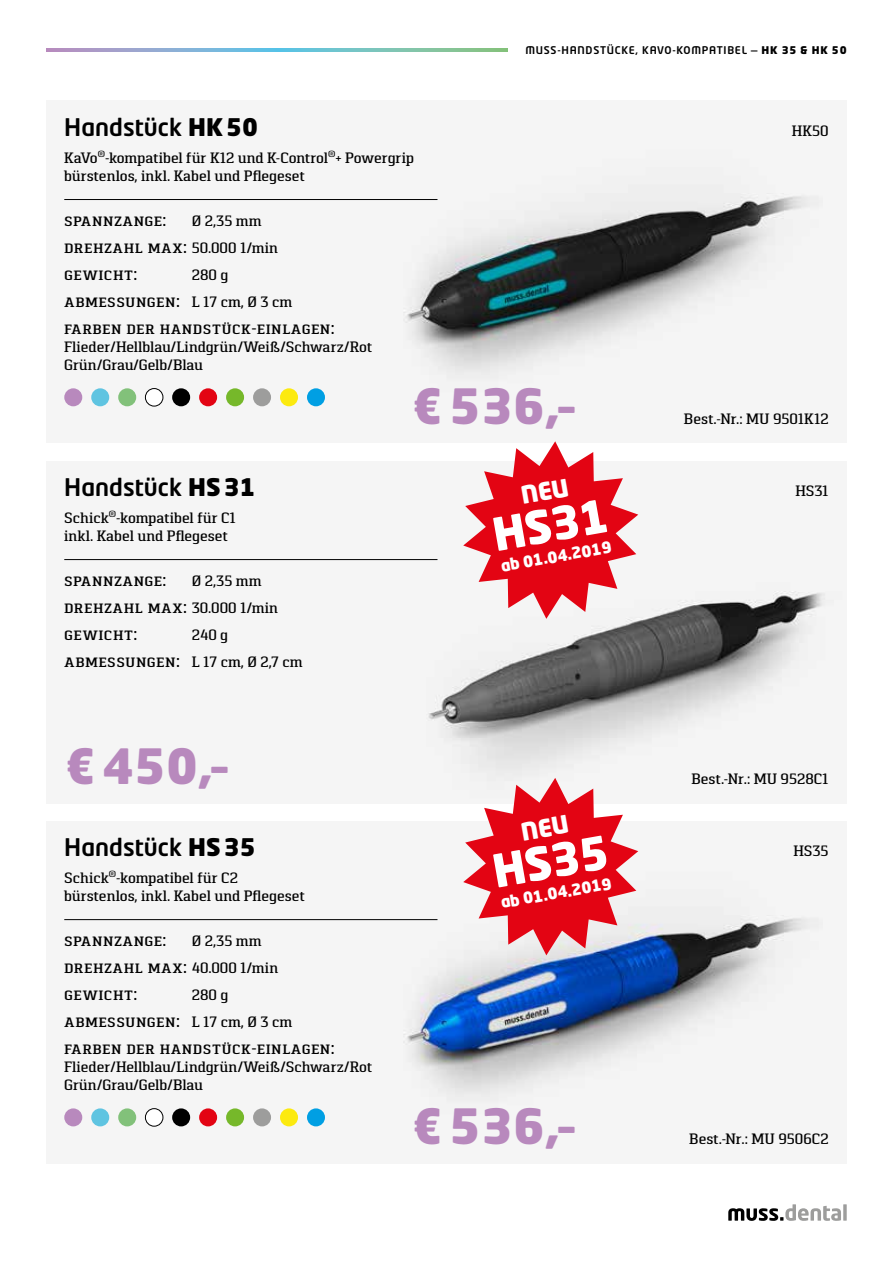
<style>
.page{position:relative;width:893px;height:1263px;background:#fff}
.page>*{position:absolute;margin:0;border:0;box-sizing:border-box;transform-origin:0 0}
.t1{font:900 48px "Neo Tech Std";color:#b889bd}
.t2{font:900 45px "Neo Tech Std";color:#fff}
.t3{font:500 24px "Neo Tech Std";color:#000}
.t4{font:500 18px/27px "Pancetta Serif Pro";letter-spacing:.025em;color:#000}
.t5{font:900 15.75px "Neo Tech Std";color:#fff}
.t6{font:500 15px/18px "Pancetta Serif Pro";color:#000}
.t7{font:500 10.5px "Neo Tech Std";letter-spacing:.07em;color:#000}
.s1{font-weight:900}
.s2{font-size:15px}
</style>
<div class="page">
<div style="left:46px;top:100px;width:801px;height:342px;background:#f5f5f5"></div>
<img style="left:404px;top:196px;width:402px;height:176px">
<hr style="left:64px;top:199px;width:373px;height:1px;background:#000">
<div style="left:64px;top:388px;width:18px;height:18px;background:#b889bd;border-radius:50%"></div>
<div style="left:145px;top:388px;width:18px;height:18px;background:#fff;border-radius:50%"></div>
<div style="left:145px;top:388px;width:18px;height:18px;border:1px solid #000;border-radius:50%"></div>
<div style="left:172px;top:388px;width:18px;height:18px;background:#000;border-radius:50%"></div>
<div style="left:199px;top:388px;width:18px;height:18px;background:#e30413;border-radius:50%"></div>
<div style="left:226px;top:388px;width:18px;height:18px;background:#76b82a;border-radius:50%"></div>
<div style="left:253px;top:388px;width:18px;height:18px;background:#9d9d9c;border-radius:50%"></div>
<div style="left:280px;top:388px;width:18px;height:18px;background:#fcea0f;border-radius:50%"></div>
<div style="left:118px;top:388px;width:18px;height:18px;background:#82c17a;border-radius:50%"></div>
<div style="left:307px;top:388px;width:18px;height:18px;background:#009fe3;border-radius:50%"></div>
<div style="left:91px;top:388px;width:18px;height:18px;background:#5fc4e1;border-radius:50%"></div>
<div style="left:46px;top:822px;width:801px;height:342px;background:#f5f5f5"></div>
<img style="left:386px;top:851px;width:420px;height:243px">
<hr style="left:64px;top:919px;width:373px;height:1px;background:#000">
<div style="left:64px;top:1108px;width:18px;height:18px;background:#b889bd;border-radius:50%"></div>
<div style="left:145px;top:1108px;width:18px;height:18px;background:#fff;border-radius:50%"></div>
<div style="left:145px;top:1108px;width:18px;height:18px;border:1px solid #000;border-radius:50%"></div>
<div style="left:172px;top:1108px;width:18px;height:18px;background:#000;border-radius:50%"></div>
<div style="left:199px;top:1108px;width:18px;height:18px;background:#e30413;border-radius:50%"></div>
<div style="left:226px;top:1108px;width:18px;height:18px;background:#76b82a;border-radius:50%"></div>
<div style="left:253px;top:1108px;width:18px;height:18px;background:#9d9d9c;border-radius:50%"></div>
<div style="left:280px;top:1108px;width:18px;height:18px;background:#fcea0f;border-radius:50%"></div>
<div style="left:118px;top:1108px;width:18px;height:18px;background:#82c17a;border-radius:50%"></div>
<div style="left:307px;top:1108px;width:18px;height:18px;background:#009fe3;border-radius:50%"></div>
<div style="left:91px;top:1108px;width:18px;height:18px;background:#5fc4e1;border-radius:50%"></div>
<div style="left:46px;top:462px;width:801px;height:342px;background:#f5f5f5"></div>
<img style="left:410px;top:514px;width:414px;height:256px">
<hr style="left:64px;top:559px;width:373px;height:1px;background:#000">
<svg style="left:728px;top:1204px;width:113px;height:17px"></svg>
<svg style="left:843px;top:1204px;width:4px;height:17px"></svg>
<svg style="left:46px;top:49px;width:461px;height:3px"></svg>
<svg style="left:463px;top:441px;width:175px;height:178px"></svg>
<svg style="left:463px;top:778px;width:175px;height:177px"></svg>
<h3 class="t3" style="left:64px;top:112px;width:195px">Handstück <span class="s1">HK50</span></h3>
<p class="t6" style="left:64px;top:149px;width:351px">KaVo<sup>®</sup>-kompatibel für K12 und K-Control<sup>®</sup>+ Powergrip bürstenlos, inkl. Kabel und Pflegeset</p>
<p class="t4" style="left:64px;top:207px;width:104px">spannzange:</p>
<p class="t6" style="left:192px;top:212px;width:71px">Ø 2,35 mm</p>
<p class="t4" style="left:64px;top:234px;width:215px">drehzahl max: <span class="s2">50.000 1/min </span>gewicht:</p>
<p class="t6" style="left:192px;top:266px;width:38px">280 g</p>
<p class="t4" style="left:64px;top:288px;width:272px">abmessungen: <span class="s2">L 17 cm, Ø 3 cm </span>farben der handstück-einlagen:</p>
<p class="t6" style="left:64px;top:338px;width:310px">Flieder/Hellblau/Lindgrün/Weiß/Schwarz/Rot<br>Grün/Grau/Gelb/Blau</p>
<p class="t7" style="left:525px;top:44px;width:323px">MUSS-HANDSTÜCKE, KAVO-KOMPATIBEL — <span class="s1">HK 35 &amp; HK 50</span></p>
<p class="t6" style="left:792px;top:122px;width:38px">HK50</p>
<h3 class="t3" style="left:64px;top:472px;width:193px">Handstück <span class="s1">HS31</span></h3>
<p class="t6" style="left:64px;top:509px;width:173px">Schick<sup>®</sup>-kompatibel für C1 inkl. Kabel und Pflegeset</p>
<p class="t4" style="left:64px;top:567px;width:104px">spannzange:</p>
<p class="t6" style="left:192px;top:572px;width:71px">Ø 2,35 mm</p>
<p class="t4" style="left:64px;top:594px;width:215px">drehzahl max: <span class="s2">30.000 1/min </span>gewicht:</p>
<p class="t6" style="left:192px;top:626px;width:38px">240 g</p>
<p class="t4" style="left:64px;top:648px;width:240px">abmessungen: <span class="s2">L 17 cm, Ø 2,7 cm</span></p>
<h1 class="t1" style="left:64px;top:735px;width:164px">€450,–</h1>
<h3 class="t3" style="left:64px;top:832px;width:193px">Handstück <span class="s1">HS35</span></h3>
<p class="t6" style="left:64px;top:869px;width:242px">Schick<sup>®</sup>-kompatibel für C2 bürstenlos, inkl. Kabel und Pflegeset</p>
<p class="t4" style="left:64px;top:927px;width:104px">spannzange:</p>
<p class="t6" style="left:192px;top:932px;width:71px">Ø 2,35 mm</p>
<p class="t4" style="left:64px;top:954px;width:215px">drehzahl max: <span class="s2">40.000 1/min </span>gewicht:</p>
<p class="t6" style="left:192px;top:986px;width:38px">280 g</p>
<p class="t4" style="left:64px;top:1008px;width:272px">abmessungen: <span class="s2">L 17 cm, Ø 3 cm </span>farben der handstück-einlagen:</p>
<p class="t6" style="left:64px;top:1058px;width:310px">Flieder/Hellblau/Lindgrün/Weiß/Schwarz/Rot<br>Grün/Grau/Gelb/Blau</p>
<h1 class="t1" style="left:411px;top:375px;width:164px">€536,–</h1>
<h2 class="t2" style="left:488px;top:506px;width:119px;rotate:-10deg">HS31</h2>
<p class="t5" style="left:499px;top:556px;width:114px;rotate:-10deg">ab 01.04.2019</p>
<h2 class="t2" style="left:488px;top:842px;width:119px;rotate:-10deg">HS35</h2>
<p class="t5" style="left:499px;top:892px;width:114px;rotate:-10deg">ab 01.04.2019</p>
<h1 class="t1" style="left:411px;top:1095px;width:164px">€536,–</h1>
<p class="t6" style="left:684px;top:410px;width:146px">Best.-Nr.: MU 9501K12</p>
<p class="t6" style="left:795px;top:482px;width:35px">HS31</p>
<p class="t6" style="left:691px;top:770px;width:139px">Best.-Nr.: MU 9528C1</p>
<p class="t6" style="left:794px;top:842px;width:37px">HS35</p>
<p class="t6" style="left:689px;top:1130px;width:141px">Best.-Nr.: MU 9506C2</p>
</div>
